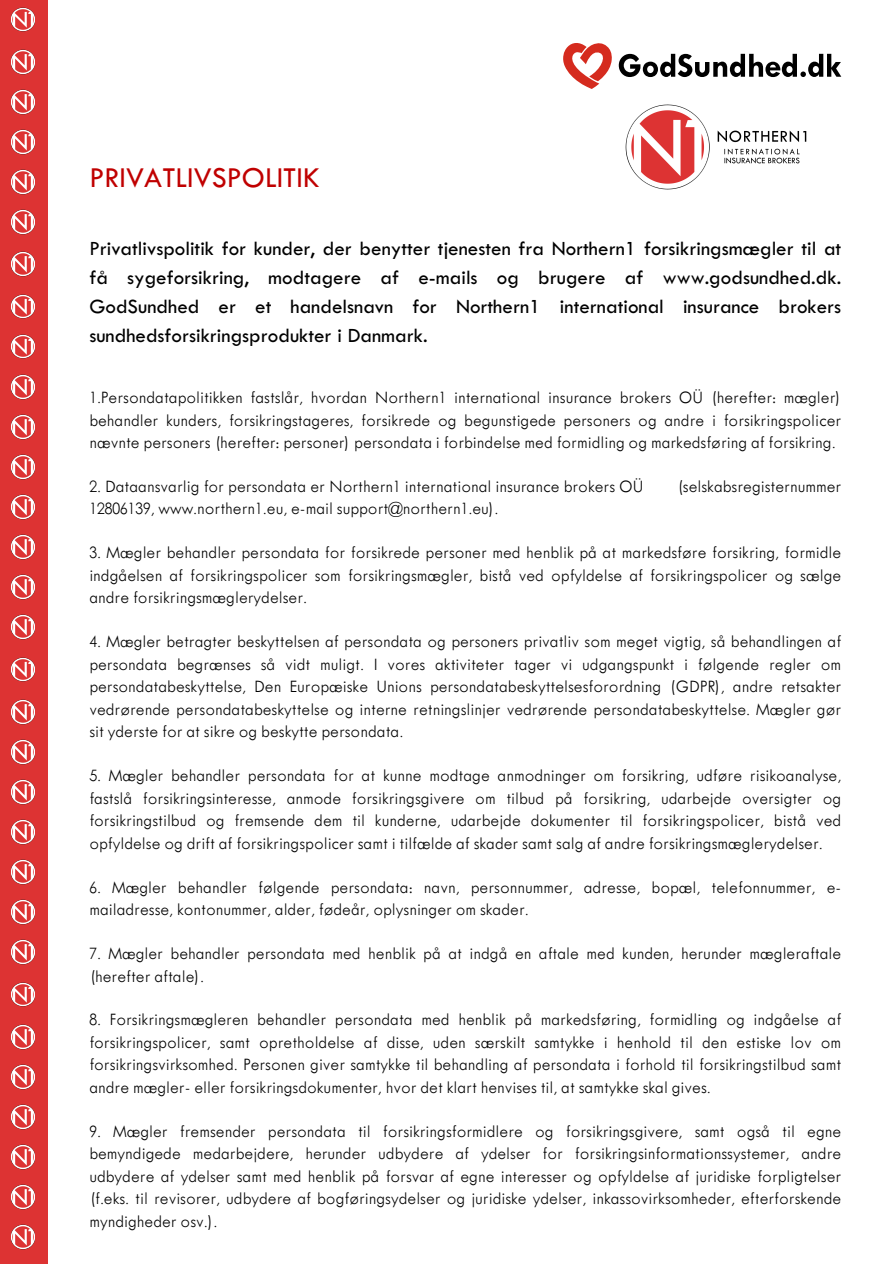
<style>
.page{position:relative;width:894px;height:1264px;background:#fff}
.page>*{position:absolute;margin:0;border:0;box-sizing:border-box;transform-origin:0 0}
.t1{font:30px "Tw Cen MT Std";color:#c00000}
.t2{font:21px/29.2px "Tw Cen MT Std";color:#000;text-align:justify}
.t3{font:300 18px/22.5px "Tw Cen MT Std";color:#000;text-align:justify}
</style>
<div class="page">
<div style="left:0;top:0;width:48px;height:1263px;background:#d33"></div>
<img style="left:11px;top:7px;width:24px;height:25px">
<img style="left:11px;top:50px;width:24px;height:24px">
<img style="left:11px;top:89px;width:24px;height:25px">
<img style="left:11px;top:129px;width:24px;height:25px">
<img style="left:11px;top:169px;width:24px;height:25px">
<img style="left:11px;top:209px;width:24px;height:25px">
<img style="left:11px;top:252px;width:24px;height:24px">
<img style="left:11px;top:294px;width:24px;height:25px">
<img style="left:11px;top:334px;width:24px;height:25px">
<img style="left:11px;top:374px;width:24px;height:25px">
<img style="left:11px;top:414px;width:24px;height:25px">
<img style="left:11px;top:454px;width:24px;height:25px">
<img style="left:11px;top:494px;width:24px;height:25px">
<img style="left:11px;top:534px;width:24px;height:25px">
<img style="left:11px;top:574px;width:24px;height:25px">
<img style="left:11px;top:614px;width:24px;height:25px">
<img style="left:11px;top:657px;width:24px;height:24px">
<img style="left:11px;top:699px;width:24px;height:25px">
<img style="left:11px;top:739px;width:24px;height:25px">
<img style="left:11px;top:779px;width:24px;height:25px">
<img style="left:11px;top:819px;width:24px;height:25px">
<img style="left:11px;top:859px;width:24px;height:25px">
<img style="left:11px;top:899px;width:24px;height:25px">
<img style="left:11px;top:939px;width:24px;height:25px">
<img style="left:11px;top:982px;width:24px;height:24px">
<img style="left:11px;top:1024px;width:24px;height:25px">
<img style="left:11px;top:1064px;width:24px;height:25px">
<img style="left:11px;top:1104px;width:24px;height:25px">
<img style="left:11px;top:1144px;width:24px;height:25px">
<img style="left:11px;top:1184px;width:24px;height:25px">
<img style="left:11px;top:1224px;width:24px;height:25px">
<svg style="left:563px;top:43px;width:49px;height:46px"></svg>
<svg style="left:618px;top:54px;width:223px;height:23px"></svg>
<img style="left:625px;top:104px;width:182px;height:86px">
<p class="t1" style="left:89px;top:168px;width:232px">PRIVATLIVSPOLITIK</p>
<p class="t2" style="left:89px;top:235px;width:753px">Privatlivspolitik for kunder, der benytter tjenesten fra Northern1 forsikringsmægler til at få sygeforsikring, modtagere af e-mails og brugere af www.godsundhed.dk.<br>GodSundhed er et handelsnavn for Northern1 international insurance brokers sundhedsforsikringsprodukter i Danmark.</p>
<p class="t3" style="left:89px;top:387px;width:753px">1.Persondatapolitikken fastslår, hvordan Northern1 international insurance brokers OÜ (herefter: mægler) behandler kunders, forsikringstageres, forsikrede og begunstigede personers og andre i forsikringspolicer nævnte personers (herefter: personer) persondata i forbindelse med formidling og markedsføring af forsikring.</p>
<p class="t3" style="left:89px;top:476px;width:555px">2. Dataansvarlig for persondata er Northern1 international insurance brokers OÜ</p>
<p class="t3" style="left:677px;top:476px;width:166px">(selskabsregisternummer</p>
<p class="t3" style="left:89px;top:499px;width:410px">12806139, www.northern1.eu, e-mail support@northern1.eu).</p>
<p class="t3" style="left:89px;top:543px;width:753px">3. Mægler behandler persondata for forsikrede personer med henblik på at markedsføre forsikring, formidle indgåelsen af forsikringspolicer som forsikringsmægler, bistå ved opfyldelse af forsikringspolicer og sælge andre forsikringsmæglerydelser.</p>
<p class="t3" style="left:89px;top:632px;width:753px">4. Mægler betragter beskyttelsen af persondata og personers privatliv som meget vigtig, så behandlingen af persondata begrænses så vidt muligt. I vores aktiviteter tager vi udgangspunkt i følgende regler om persondatabeskyttelse, Den Europæiske Unions persondatabeskyttelsesforordning (GDPR), andre retsakter vedrørende persondatabeskyttelse og interne retningslinjer vedrørende persondatabeskyttelse. Mægler gør sit yderste for at sikre og beskytte persondata.</p>
<p class="t3" style="left:89px;top:765px;width:753px">5. Mægler behandler persondata for at kunne modtage anmodninger om forsikring, udføre risikoanalyse, fastslå forsikringsinteresse, anmode forsikringsgivere om tilbud på forsikring, udarbejde oversigter og forsikringstilbud og fremsende dem til kunderne, udarbejde dokumenter til forsikringspolicer, bistå ved opfyldelse og drift af forsikringspolicer samt i tilfælde af skader samt salg af andre forsikringsmæglerydelser.</p>
<p class="t3" style="left:89px;top:877px;width:753px">6. Mægler behandler følgende persondata: navn, personnummer, adresse, bopæl, telefonnummer, e&shy;mailadresse, kontonummer, alder, fødeår, oplysninger om skader.</p>
<p class="t3" style="left:89px;top:943px;width:753px">7. Mægler behandler persondata med henblik på at indgå en aftale med kunden, herunder mægleraftale (herefter aftale).</p>
<p class="t3" style="left:89px;top:1010px;width:753px">8. Forsikringsmægleren behandler persondata med henblik på markedsføring, formidling og indgåelse af forsikringspolicer, samt opretholdelse af disse, uden særskilt samtykke i henhold til den estiske lov om forsikringsvirksomhed. Personen giver samtykke til behandling af persondata i forhold til forsikringstilbud samt andre mægler- eller forsikringsdokumenter, hvor det klart henvises til, at samtykke skal gives.</p>
<p class="t3" style="left:89px;top:1121px;width:753px">9. Mægler fremsender persondata til forsikringsformidlere og forsikringsgivere, samt også til egne bemyndigede medarbejdere, herunder udbydere af ydelser for forsikringsinformationssystemer, andre udbydere af ydelser samt med henblik på forsvar af egne interesser og opfyldelse af juridiske forpligtelser (f.eks. til revisorer, udbydere af bogføringsydelser og juridiske ydelser, inkassovirksomheder, efterforskende myndigheder osv.).</p>
</div>
